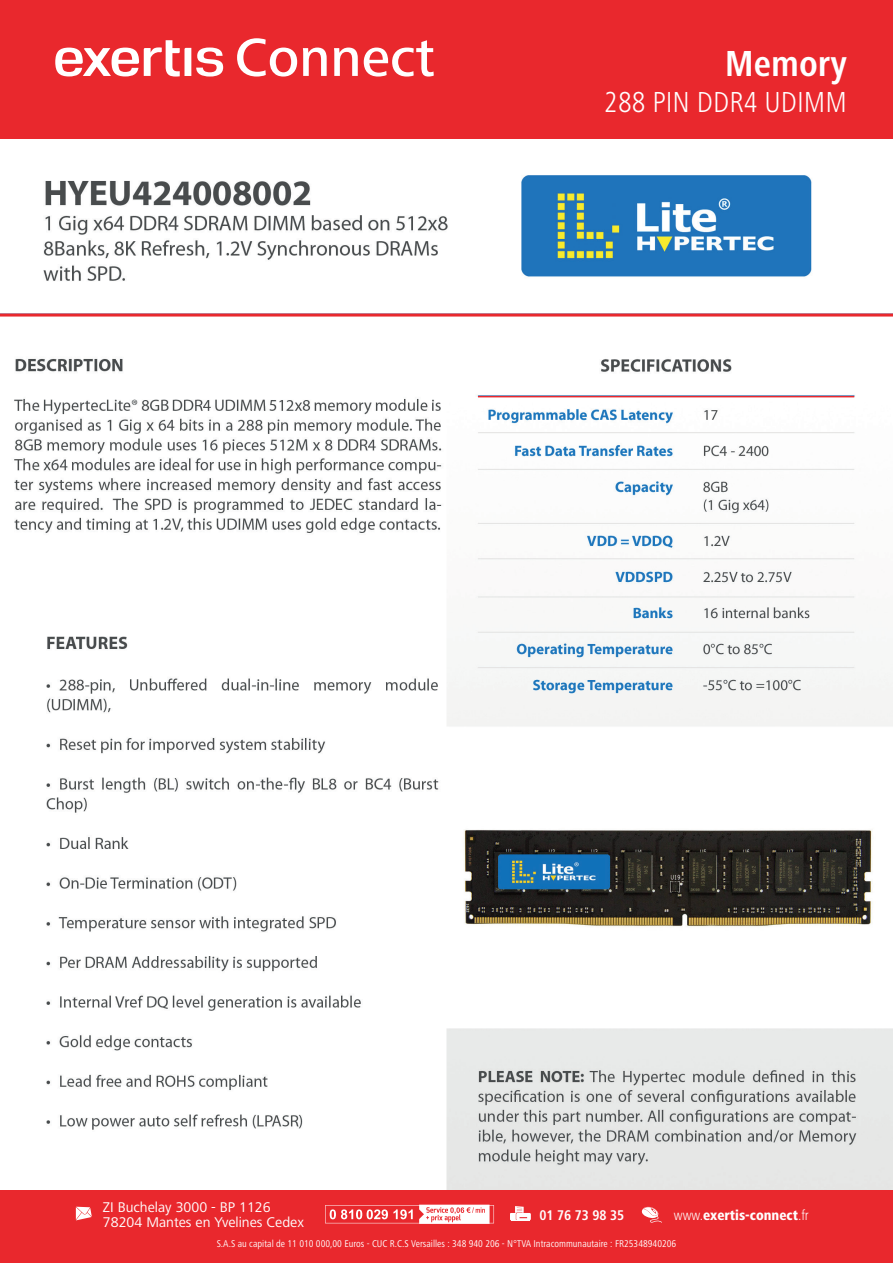
<style>
.page{position:relative;width:893px;height:1263px;background:#fff}
.page>*{position:absolute;margin:0;border:0;box-sizing:border-box;transform-origin:0 0}
.t1{font:700 condensed 37.5px "Frutiger Next LT";color:#fff}
.t2{font:300 condensed 30px "Frutiger Next LT";color:#fff}
.t3{font:14.55px/14.5px "Frutiger Next LT";color:#fff}
.t4{font:800 condensed 14.55px "Frutiger Next LT";color:#fff}
.t5{font:700 condensed 14.55px "Frutiger Next LT";color:#fff}
.t6{font:condensed 10.2px "Frutiger Next LT";color:#fff}
.s1{font-weight:300}
</style>
<div class="page">
<img style="left:0;top:138px;width:893px;height:1053px">
<div style="left:0;top:0;width:893px;height:138px;background:#e9282d"></div>
<div style="left:0;top:1191px;width:893px;height:72px;background:#e9282d"></div>
<svg style="left:325px;top:1205px;width:169px;height:19px"></svg>
<svg style="left:511px;top:1206px;width:20px;height:15px"></svg>
<svg style="left:641px;top:1206px;width:21px;height:16px"></svg>
<svg style="left:76px;top:1207px;width:16px;height:13px"></svg>
<svg style="left:55px;top:40px;width:168px;height:37px"></svg>
<svg style="left:237px;top:38px;width:60px;height:39px"></svg>
<svg style="left:303px;top:48px;width:24px;height:28px"></svg>
<svg style="left:334px;top:48px;width:24px;height:28px"></svg>
<svg style="left:364px;top:40px;width:70px;height:37px"></svg>
<hr style="left:0;top:314px;width:893px;height:3px;background:#e9282d">
<hr style="left:478px;top:396px;width:376px;height:1px;background:#e9282d">
<h1 class="t1" style="left:725px;top:43px;width:123px">Memory</h1>
<h2 class="t2" style="left:604px;top:86px;width:244px">288 PIN DDR4 UDIMM</h2>
<h3 class="t3" style="left:103px;top:1200px;width:203px">ZI Buchelay 3000 - BP 1126<br>78204 Mantes en Yvelines Cedex</h3>
<h3 class="t5" style="left:539px;top:1206px;width:86px">01 76 73 98 35</h3>
<h3 class="t4" style="left:674px;top:1206px;width:136px"><span class="s1">www.</span>exertis-connect<span class="s1">.fr</span></h3>
<p class="t6" style="left:217px;top:1238px;width:461px">S.A.S au capital de 11 010 000,00 Euros - CUC R.C.S Versailles : 348 940 206 - N°TVA Intracommunautaire : FR25348940206</p>
</div>
